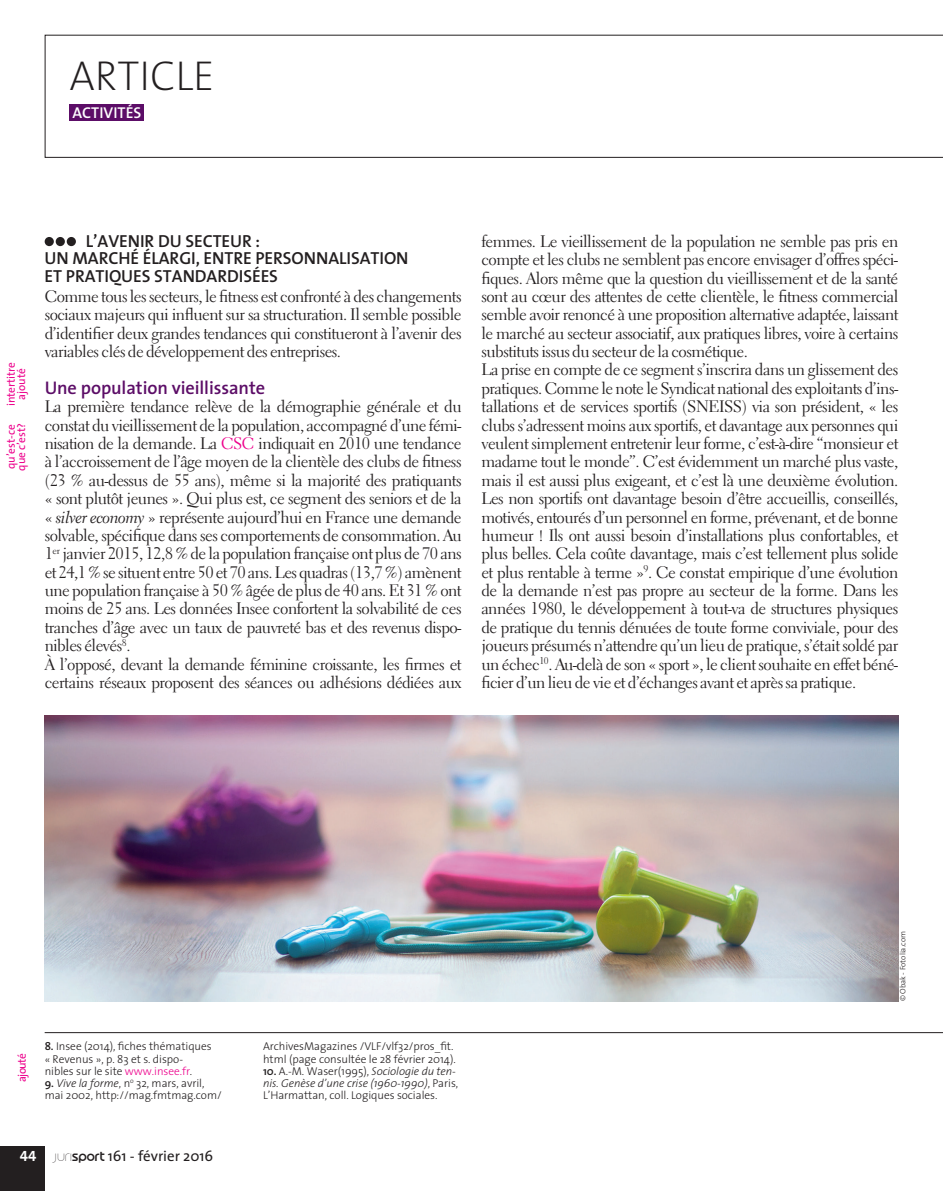
<style>
.page{position:relative;width:943px;height:1191px;background:#fff}
.page>*{position:absolute;margin:0;border:0;box-sizing:border-box;transform-origin:0 0}
.t1{font:42px "The Sans Extra Light Caps";color:#231f20}
.t2{font:600 18.38px "The Sans";letter-spacing:-.005em;color:#5c0d67}
.t3{font:600 17.5px/17.5px "The Sans";letter-spacing:-.005em;color:#231f20}
.t4{font:16.62px/18.4px "Electra LT Std";letter-spacing:-.03em;color:#231f20}
.t5{font:600 15.75px "The Sans";color:#fff}
.t6{font:14.88px "The Sans";color:#231f20}
.t7{font:300 11.38px/12.2px "The Sans";letter-spacing:-.005em;color:#231f20}
.t8{font:11.38px/10.5px "The Sans";letter-spacing:-.005em;color:#ed028c;text-align:center}
.t9{font:300 7.88px "The Sans";letter-spacing:-.005em;color:#231f20}
.s1{color:#ed028c}
.s2{font-family:"Electra LT Std Cursive"}
.s3{font-weight:600}
.s4{font-style:italic}
.s5{font-family:"The Sans Bold Caps";color:#fff}
.s6{font-family:"Spruce";font-weight:300}
.s7{font-family:"Spruce";font-weight:500}
</style>
<div class="page">
<div style="left:0;top:1146px;width:45px;height:45px;background:#231f20"></div>
<svg style="left:45px;top:35px;width:898px;height:123px"></svg>
<hr style="left:45px;top:1032px;width:898px;height:1px;background:#231f20">
<div style="left:45px;top:237px;width:9px;height:9px;background:#231f20;border-radius:50%"></div>
<div style="left:56px;top:237px;width:9px;height:9px;background:#231f20;border-radius:50%"></div>
<div style="left:67px;top:237px;width:9px;height:9px;background:#231f20;border-radius:50%"></div>
<img style="left:45px;top:716px;width:853px;height:285px">
<h1 class="t1" style="left:69px;top:42px;width:147px">ARTICLE</h1>
<p class="t5" style="left:72px;top:100px;width:70px">ACTIVITÉS</p>
<p class="t8" style="left:5px;top:406px;width:46px;rotate:-90deg">intertitre ajouté</p>
<p class="t8" style="left:5px;top:470px;width:49px;text-align:left;rotate:-90deg">qu’est-ce que c’est?</p>
<p class="t3" style="left:45px;top:232px;width:365px;text-indent:41px">L’AVENIR DU SECTEUR :<br>UN MARCHÉ ÉLARGI, ENTRE PERSONNALISATION<br>ET PRATIQUES STANDARDISÉES</p>
<p class="t4" style="left:45px;top:287px;width:418px;text-align:justify">Comme tous les secteurs, le fitness est confronté à des changements sociaux majeurs qui influent sur sa structuration. Il semble possible d’identifier deux grandes tendances qui constitueront à l’avenir des variables clés de développement des entreprises.</p>
<p class="t2" style="left:45px;top:372px;width:222px">U NE POPULATION VIEILLISSANTE</p>
<p class="t4" style="left:45px;top:397px;width:418px">La première tendance relève de la démographie générale et du constat du vieillissement de la population, accompagné d’une fémi&shy;nisation de la demande. La <span class="s1">CSC</span> indiquait en 2010 une tendance à l’accroissement de l’âge moyen de la clientèle des clubs de fitness (23 % au-dessus de 55 ans), même si la majorité des pratiquants « sont plutôt jeunes ». Qui plus est, ce segment des seniors et de la « <span class="s2">silver economy</span> » représente aujourd’hui en France une demande solvable, spécifique dans ses comportements de consommation. Au 1<sup>er</sup> janvier 2015, 12,8 % de la population française ont plus de 70 ans et 24,1 % se situent entre 50 et 70 ans. Les quadras (13,7 %) amènent une population française à 50 % âgée de plus de 40 ans. Et 31 % ont moins de 25 ans. Les données Insee confortent la solvabilité de ces tranches d’âge avec un taux de pauvreté bas et des revenus dispo&shy;nibles élevés<sup>8</sup>.<br>À l’opposé, devant la demande féminine croissante, les firmes et certains réseaux proposent des séances ou adhésions dédiées aux</p>
<p class="t4" style="left:481px;top:232px;width:418px">femmes. Le vieillissement de la population ne semble pas pris en compte et les clubs ne semblent pas encore envisager d’offres spéci&shy;fiques. Alors même que la question du vieillissement et de la santé sont au cœur des attentes de cette clientèle, le fitness commercial semble avoir renoncé à une proposition alternative adaptée, laissant le marché au secteur associatif, aux pratiques libres, voire à certains substituts issus du secteur de la cosmétique.<br>La prise en compte de ce segment s’inscrira dans un glissement des pratiques. Comme le note le Syndicat national des exploitants d’ins&shy;tallations et de services sportifs (SNEISS) via son président, « les clubs s’adressent moins aux sportifs, et davantage aux personnes qui veulent simplement entretenir leur forme, c’est-à-dire “monsieur et madame tout le monde”. C’est évidemment un marché plus vaste, mais il est aussi plus exigeant, et c’est là une deuxième évolution.<br>Les non sportifs ont davantage besoin d’être accueillis, conseillés, motivés, entourés d’un personnel en forme, prévenant, et de bonne humeur ! Ils ont aussi besoin d’installations plus confortables, et plus belles. Cela coûte davantage, mais c’est tellement plus solide et plus rentable à terme »<sup>9</sup>. Ce constat empirique d’une évolution de la demande n’est pas propre au secteur de la forme. Dans les années 1980, le développement à tout-va de structures physiques de pratique du tennis dénuées de toute forme conviviale, pour des joueurs présumés n’attendre qu’un lieu de pratique, s’était soldé par un échec<sup>10</sup>. Au-delà de son « sport », le client souhaite en effet béné&shy;ficier d’un lieu de vie et d’échanges avant et après sa pratique.</p>
<p class="t8" style="left:16px;top:1082px;width:31px;rotate:-90deg">ajouté</p>
<p class="t7" style="left:45px;top:1040px;width:169px"><span class="s3">8.</span> Insee (2014), fiches thématiques « Revenus », p. 83 et s. dispo&shy;nibles sur le site <span class="s1">www.insee.fr</span>.</p>
<p class="t7" style="left:45px;top:1076px;width:179px"><span class="s3">9.</span> <span class="s4">Vive la forme</span>, n<sup>o</sup> 32, mars, avril, mai 2002, http://mag.fmtmag.com/</p>
<p class="t6" style="left:20px;top:1143px;width:195px"><span class="s5">44</span> <span class="s6">juri</span><span class="s7">sport</span> 161 - février 2016</p>
<p class="t7" style="left:263px;top:1040px;width:194px">ArchivesMagazines /VLF/vlf32/pros_fit. html (page consultée le 28 février 2014).</p>
<p class="t7" style="left:263px;top:1064px;width:197px"><span class="s3">10.</span> A.-M. Waser(1995), <span class="s4">Sociologie du ten&shy;nis. Genèse d’une crise (1960-1990)</span>, Paris,<br>L’Harmattan, coll. Logiques sociales.</p>
<p class="t9" style="left:896px;top:1001px;width:71px;rotate:-90deg">© Obak - Fotolia.com</p>
</div>
